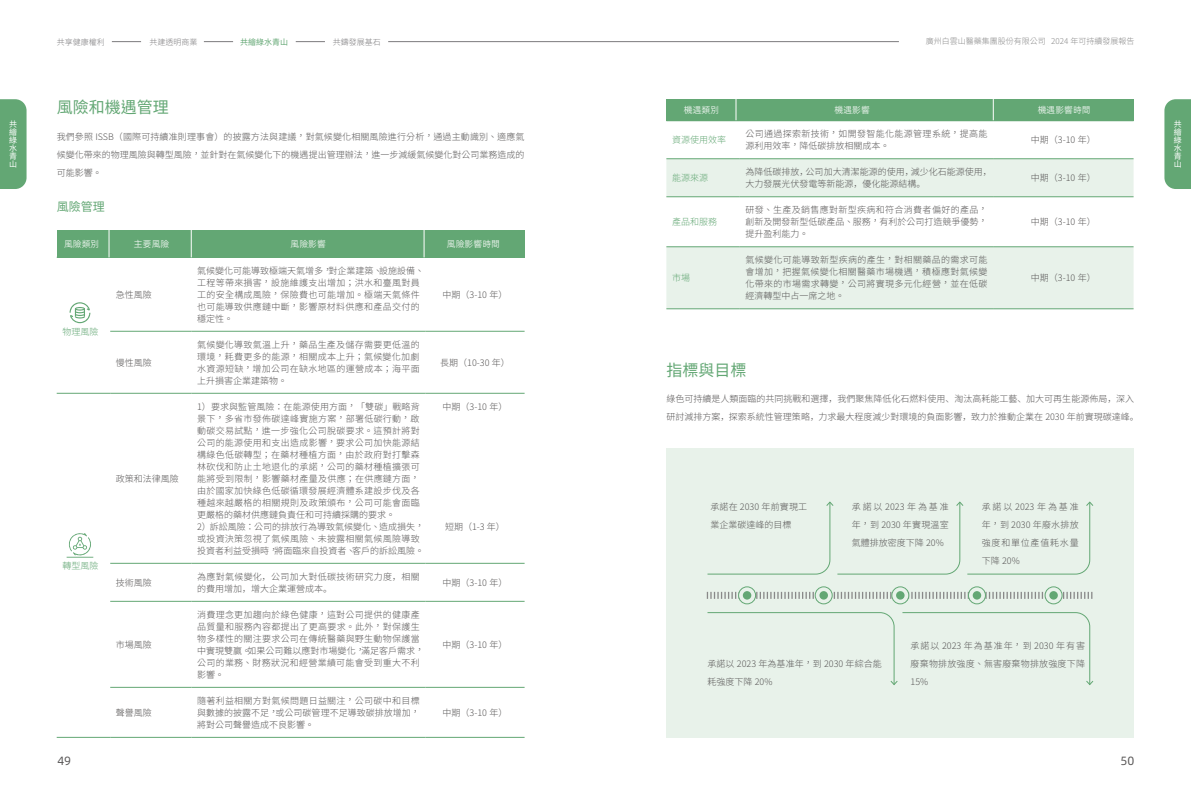
<style>
.page{position:relative;width:1191px;height:808px;background:#fff}
.page>*{position:absolute;margin:0;border:0;box-sizing:border-box;transform-origin:0 0}
.t1{font:16px "Source Han Sans TWHK";color:#63a774}
.t2{font:12px "Alibaba Pu Hui Ti 2 55 Regular";color:#595757}
.t3{font:12px "Source Han Sans TWHK";color:#63a774}
.t4{font:300 9px/12px "Source Han Sans TWHK";letter-spacing:.03em;color:#595757;text-align:justify}
.t5{font:300 9px/12px "Source Han Sans CN";color:#595757}
.t6{font:300 9px/18px "Source Han Sans TWHK";color:#595757}
.t7{font:300 9px/12px "Source Han Sans CN";letter-spacing:.035em;color:#595757}
.t8{font:9px "Alibaba Pu Hui Ti 2 45 Light";color:#fff}
.t9{font:300 9px "Source Han Sans CN";color:#63a774}
.t10{font:300 9px "Source Han Sans TWHK";color:#63a774}
.t11{font:300 8px "Source Han Sans TWHK";color:#898989}
.t12{font:300 8px "Source Han Sans TWHK";color:#7c7b7d}
.t13{font:8px/8px "Source Han Sans TWHK";color:#fff;text-align:justify}
.t14{font:8px "Source Han Sans TWHK";color:#63a774}
</style>
<div class="page">
<svg style="left:112px;top:41px;width:29px;height:1px"></svg>
<svg style="left:204px;top:41px;width:29px;height:1px"></svg>
<svg style="left:296px;top:41px;width:29px;height:1px"></svg>
<hr style="left:388px;top:41px;width:511px;height:1px;background:#7c7b7d">
<div style="left:0;top:99px;width:27px;height:90px;background:#63a774"></div>
<div style="left:1164px;top:99px;width:27px;height:90px;background:#63a774"></div>
<div style="left:666px;top:448px;width:468px;height:289px;background:#e8f2ea"></div>
<hr style="left:57px;top:257px;width:53px;height:1px;background:#63a774">
<hr style="left:110px;top:257px;width:81px;height:1px;background:#63a774">
<hr style="left:191px;top:257px;width:234px;height:1px;background:#63a774">
<hr style="left:425px;top:257px;width:99px;height:1px;background:#63a774">
<hr style="left:110px;top:331px;width:81px;height:1px;background:#63a774">
<hr style="left:191px;top:331px;width:234px;height:1px;background:#63a774">
<hr style="left:425px;top:331px;width:99px;height:1px;background:#63a774">
<hr style="left:57px;top:393px;width:53px;height:1px;background:#63a774">
<hr style="left:57px;top:737px;width:53px;height:1px;background:#63a774">
<hr style="left:110px;top:393px;width:81px;height:1px;background:#63a774">
<hr style="left:191px;top:393px;width:234px;height:1px;background:#63a774">
<hr style="left:425px;top:393px;width:99px;height:1px;background:#63a774">
<hr style="left:110px;top:563px;width:81px;height:1px;background:#63a774">
<hr style="left:191px;top:563px;width:234px;height:1px;background:#63a774">
<hr style="left:425px;top:563px;width:99px;height:1px;background:#63a774">
<hr style="left:110px;top:601px;width:81px;height:1px;background:#63a774">
<hr style="left:191px;top:601px;width:234px;height:1px;background:#63a774">
<hr style="left:425px;top:601px;width:99px;height:1px;background:#63a774">
<hr style="left:110px;top:687px;width:81px;height:1px;background:#63a774">
<hr style="left:191px;top:687px;width:234px;height:1px;background:#63a774">
<hr style="left:425px;top:687px;width:99px;height:1px;background:#63a774">
<hr style="left:110px;top:737px;width:81px;height:1px;background:#63a774">
<hr style="left:191px;top:737px;width:234px;height:1px;background:#63a774">
<hr style="left:425px;top:737px;width:99px;height:1px;background:#63a774">
<div style="left:57px;top:230px;width:467px;height:27px;background:#63a774"></div>
<div style="left:666px;top:99px;width:468px;height:22px;background:#63a774"></div>
<svg style="left:109px;top:230px;width:1px;height:27px"></svg>
<svg style="left:736px;top:99px;width:1px;height:23px"></svg>
<svg style="left:993px;top:99px;width:1px;height:23px"></svg>
<svg style="left:424px;top:230px;width:1px;height:27px"></svg>
<svg style="left:191px;top:230px;width:1px;height:27px"></svg>
<svg style="left:67px;top:533px;width:26px;height:25px"></svg>
<svg style="left:70px;top:302px;width:20px;height:21px"></svg>
<svg style="left:666px;top:159px;width:467px;height:150px;fill:#e8f2ea"></svg>
<hr style="left:666px;top:120px;width:73px;height:1px;background:#63a774">
<hr style="left:993px;top:120px;width:140px;height:1px;background:#63a774">
<hr style="left:666px;top:158px;width:73px;height:1px;background:#63a774">
<hr style="left:739px;top:158px;width:254px;height:1px;background:#63a774">
<hr style="left:993px;top:158px;width:140px;height:1px;background:#63a774">
<hr style="left:666px;top:196px;width:73px;height:1px;background:#63a774">
<hr style="left:739px;top:196px;width:254px;height:1px;background:#63a774">
<hr style="left:993px;top:196px;width:140px;height:1px;background:#63a774">
<hr style="left:666px;top:246px;width:73px;height:1px;background:#63a774">
<hr style="left:739px;top:246px;width:254px;height:1px;background:#63a774">
<hr style="left:993px;top:246px;width:140px;height:1px;background:#63a774">
<hr style="left:666px;top:309px;width:73px;height:1px;background:#63a774">
<hr style="left:739px;top:309px;width:254px;height:1px;background:#63a774">
<hr style="left:993px;top:309px;width:140px;height:1px;background:#63a774">
<svg style="left:707px;top:592px;width:385px;height:7px"></svg>
<svg style="left:738px;top:587px;width:17px;height:17px"></svg>
<div style="left:738px;top:587px;width:18px;height:17px;border:1px solid #63a774;border-radius:50%"></div>
<div style="left:743px;top:591px;width:8px;height:9px;background:#63a774;border-radius:50%"></div>
<div style="left:815px;top:587px;width:17px;height:17px;background:#e8f2ea;border-radius:50%"></div>
<div style="left:815px;top:587px;width:17px;height:17px;border:1px solid #63a774;border-radius:50%"></div>
<div style="left:819px;top:591px;width:9px;height:9px;background:#63a774;border-radius:50%"></div>
<svg style="left:891px;top:587px;width:18px;height:17px"></svg>
<div style="left:891px;top:587px;width:18px;height:17px;border:1px solid #63a774;border-radius:50%"></div>
<div style="left:896px;top:591px;width:8px;height:9px;background:#63a774;border-radius:50%"></div>
<svg style="left:968px;top:587px;width:17px;height:17px"></svg>
<div style="left:968px;top:587px;width:17px;height:17px;border:1px solid #63a774;border-radius:50%"></div>
<div style="left:972px;top:591px;width:9px;height:9px;background:#63a774;border-radius:50%"></div>
<svg style="left:1045px;top:587px;width:17px;height:17px"></svg>
<div style="left:1044px;top:587px;width:18px;height:17px;border:1px solid #63a774;border-radius:50%"></div>
<div style="left:1049px;top:591px;width:8px;height:9px;background:#63a774;border-radius:50%"></div>
<svg style="left:707px;top:612px;width:386px;height:73px"></svg>
<svg style="left:707px;top:501px;width:386px;height:74px"></svg>
<p class="t12" style="left:57px;top:37px;width:49px">共享健康權利</p>
<p class="t12" style="left:150px;top:37px;width:49px">共建透明商業</p>
<p class="t14" style="left:240px;top:37px;width:49px">共繪綠水青山</p>
<p class="t12" style="left:333px;top:37px;width:49px">共鑄發展基石</p>
<p class="t11" style="left:926px;top:37px;width:210px">廣州白雲山醫藥集團股份有限公司 2024 年可持續發展報告</p>
<h1 class="t1" style="left:57px;top:98px;width:113px">風險和機遇管理</h1>
<p class="t4" style="left:57px;top:128px;width:469px;line-height:18px">我們參照 ISSB（國際可持續准則理事會）的披露方法與建議，對氣候變化相關風險進行分析，通過主動識別、適應氣候變化帶來的物理風險與轉型風險，並針對在氣候變化下的機遇提出管理辦法，進一步減緩氣候變化對公司業務造成的可能影響。</p>
<h2 class="t3" style="left:57px;top:200px;width:49px">風險管理</h2>
<p class="t8" style="left:684px;top:103px;width:37px">機遇類別</p>
<p class="t8" style="left:834px;top:103px;width:37px">機遇影響</p>
<p class="t8" style="left:1037px;top:103px;width:55px">機遇影響時間</p>
<p class="t13" style="left:9px;top:120px;width:9px">共繪綠水青山</p>
<p class="t13" style="left:1173px;top:120px;width:9px">共繪綠水青山</p>
<p class="t9" style="left:672px;top:135px;width:55px">資源使用效率</p>
<p class="t4" style="left:745px;top:128px;width:243px">公司通過探索新技術，如開發智能化能源管理系統，提高能源利用效率，降低碳排放相關成本。</p>
<p class="t4" style="left:1031px;top:134px;width:66px">中期（3-10 年）</p>
<p class="t10" style="left:672px;top:173px;width:37px">能源來源</p>
<p class="t5" style="left:745px;top:166px;width:248px">為降低碳排放，公司加大清潔能源的使用，減少化石能源使用，大力發展光伏發電等新能源，優化能源結構。</p>
<p class="t4" style="left:1031px;top:172px;width:66px">中期（3-10 年）</p>
<p class="t9" style="left:672px;top:217px;width:46px">產品和服務</p>
<p class="t4" style="left:745px;top:204px;width:243px">研發、生產及銷售應對新型疾病和符合消費者偏好的產品，創新及開發新型低碳產品、服務，有利於公司打造競爭優勢，提升盈利能力。</p>
<p class="t4" style="left:1031px;top:216px;width:66px">中期（3-10 年）</p>
<p class="t8" style="left:134px;top:237px;width:37px">主要風險</p>
<p class="t8" style="left:290px;top:237px;width:37px">風險影響</p>
<p class="t8" style="left:447px;top:237px;width:55px">風險影響時間</p>
<p class="t8" style="left:64px;top:237px;width:37px">風險類別</p>
<p class="t10" style="left:62px;top:326px;width:37px">物理風險</p>
<p class="t9" style="left:62px;top:560px;width:37px">轉型風險</p>
<p class="t4" style="left:116px;top:289px;width:37px">急性風險</p>
<p class="t4" style="left:116px;top:357px;width:37px">慢性風險</p>
<p class="t6" style="left:116px;top:470px;width:64px">政策和法律風險</p>
<p class="t4" style="left:197px;top:265px;width:229px;text-align:left">氣候變化可能導致極端天氣增多，對企業建築、設施設備、工程等帶來損害，設施維護支出增加；洪水和臺風對員工的安全構成風險，保險費也可能增加。極端天氣條件也可能導致供應鏈中斷，影響原材料供應和產品交付的穩定性。</p>
<p class="t4" style="left:197px;top:339px;width:224px">氣候變化導致氣溫上升，藥品生產及儲存需要更低溫的環境，耗費更多的能源，相關成本上升；氣候變化加劇水資源短缺，增加公司在缺水地區的運營成本；海平面上升損害企業建築物。</p>
<p class="t4" style="left:442px;top:289px;width:66px">中期（3-10 年）</p>
<p class="t4" style="left:440px;top:357px;width:71px">長期（10-30 年）</p>
<p class="t4" style="left:197px;top:401px;width:229px;text-align:left">1）要求與監管風險：在能源使用方面，「雙碳」戰略背景下，多省市發佈碳達峰實施方案，部署低碳行動，啟動碳交易試點，進一步強化公司脫碳要求。這預計將對公司的能源使用和支出造成影響，要求公司加快能源結構綠色低碳轉型；在藥材種植方面，由於政府對打擊森林砍伐和防止土地退化的承諾，公司的藥材種植擴張可能將受到限制，影響藥材產量及供應；在供應鏈方面，由於國家加快綠色低碳循環發展經濟體系建設步伐及各種越來越嚴格的相關規則及政策頒布，公司可能會面臨更嚴格的藥材供應鏈負責任和可持續採購的要求。<br>2）訴訟風險：公司的排放行為導致氣候變化、造成損失，或投資決策忽視了氣候風險、未披露相關氣候風險導致投資者利益受損時，將面臨來自投資者、客戶的訴訟風險。</p>
<p class="t4" style="left:442px;top:400px;width:66px">中期（3-10 年）</p>
<p class="t4" style="left:445px;top:520px;width:61px">短期（1-3 年）</p>
<p class="t4" style="left:116px;top:576px;width:37px">技術風險</p>
<p class="t7" style="left:197px;top:570px;width:224px">為應對氣候變化，公司加大對低碳技術研究力度，相關的費用增加，增大企業運營成本。</p>
<p class="t4" style="left:442px;top:576px;width:66px">中期（3-10 年）</p>
<p class="t4" style="left:116px;top:638px;width:37px">市場風險</p>
<p class="t4" style="left:197px;top:608px;width:229px;text-align:left">消費理念更加趨向於綠色健康，這對公司提供的健康產品質量和服務內容都提出了更高要求。此外，對保護生物多樣性的關注要求公司在傳統醫藥與野生動物保護當中實現雙贏。如果公司難以應對市場變化，滿足客戶需求，公司的業務、財務狀況和經營業績可能會受到重大不利影響。</p>
<p class="t4" style="left:442px;top:638px;width:66px">中期（3-10 年）</p>
<p class="t4" style="left:116px;top:706px;width:37px">聲譽風險</p>
<p class="t4" style="left:197px;top:694px;width:224px">隨著利益相關方對氣候問題日益關注，公司碳中和目標與數據的披露不足，或公司碳管理不足導致碳排放增加，將對公司聲譽造成不良影響。</p>
<p class="t4" style="left:442px;top:706px;width:66px">中期（3-10 年）</p>
<p class="t10" style="left:672px;top:273px;width:19px">市場</p>
<p class="t4" style="left:745px;top:254px;width:243px">氣候變化可能導致新型疾病的產生，對相關藥品的需求可能會增加，把握氣候變化相關醫藥市場機遇，積極應對氣候變化帶來的市場需求轉變，公司將實現多元化經營，並在低碳經濟轉型中占一席之地。</p>
<p class="t4" style="left:1031px;top:272px;width:66px">中期（3-10 年）</p>
<h1 class="t1" style="left:666px;top:361px;width:81px">指標與目標</h1>
<p class="t5" style="left:666px;top:390px;width:474px;line-height:18px">綠色可持續是人類面臨的共同挑戰和選擇，我們聚焦降低化石燃料使用、淘汰高耗能工藝、加大可再生能源佈局，深入研討減排方案，探索系統性管理策略，力求最大程度減少對環境的負面影響，致力於推動企業在 2030 年前實現碳達峰。</p>
<p class="t6" style="left:710px;top:498px;width:98px">承諾在 2030 年前實現工業企業碳達峰的目標</p>
<p class="t4" style="left:852px;top:498px;width:98px;line-height:18px">承諾以2023年為基准年，到 2030 年實現溫室氣體排放密度下降 20%</p>
<p class="t4" style="left:981px;top:498px;width:98px;line-height:18px">承諾以2023年為基准年，到 2030 年廢水排放強度和單位產值耗水量下降 20%</p>
<p class="t6" style="left:707px;top:655px;width:176px">承諾以 2023 年為基准年，到 2030 年綜合能耗強度下降 20%</p>
<p class="t4" style="left:910px;top:637px;width:176px;line-height:18px">承諾以 2023 年為基准年，到 2030 年有害廢棄物排放強度、無害廢棄物排放強度下降15%</p>
<h2 class="t2" style="left:57px;top:752px;width:15px">49</h2>
<h2 class="t2" style="left:1120px;top:752px;width:15px">50</h2>
</div>
